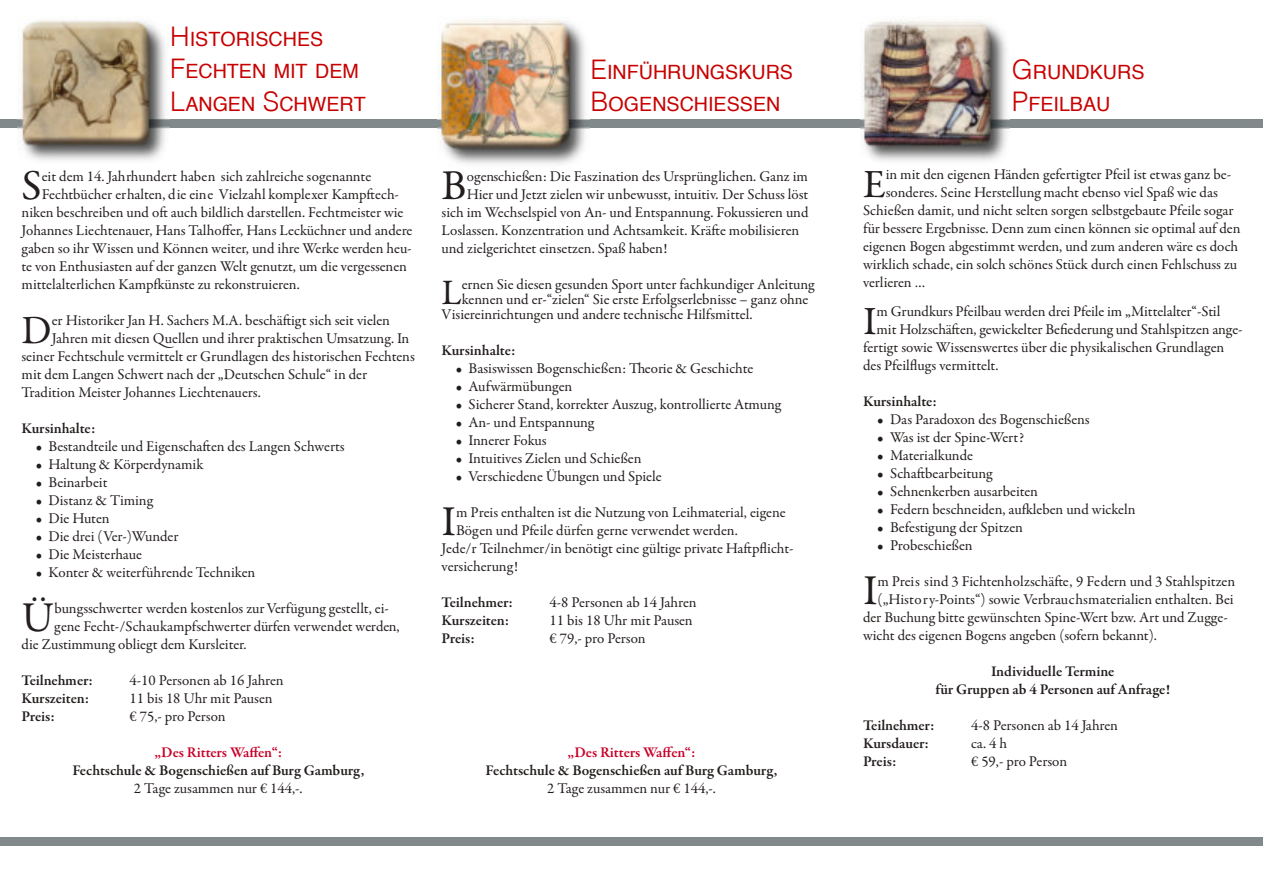
<style>
.page{position:relative;width:1263px;height:893px;background:#fff}
.page>*{position:absolute;margin:0;border:0;box-sizing:border-box;transform-origin:0 0}
.t1{font:42.75px "Garamond Premr Pro";color:#231e1d}
.t2{font:40.2px "Garamond Premr Pro";color:#231e1d}
.t3{font:36px "Garamond Premr Pro";color:#231e1d}
.t4{font:19.65px/32.4px "Helvetica";color:#c80000}
.t5{font:15px/18px "Garamond Premr Pro";color:#231e1d}
.t6{font:600 15px/18px "Garamond Premr Pro";letter-spacing:-.01em;color:#231e1d;text-align:center}
.t7{font:600 15px "Garamond Premr Pro";letter-spacing:-.005em;color:#c80028}
.s1{font-weight:300;font-size:27px}
</style>
<div class="page">
<div style="left:0;top:838px;width:1263px;height:8px;background:#81898b"></div>
<div style="left:0;top:119px;width:1263px;height:9px;background:#81898b"></div>
<img style="left:437px;top:19px;width:153px;height:145px">
<img style="left:860px;top:19px;width:150px;height:142px">
<img style="left:18px;top:20px;width:152px;height:140px">
<h3 class="t4" style="left:170px;top:24px;width:197px"><span class="s1">H</span>ISTORISCHES<br><span class="s1">F</span>ECHTEN MIT DEM<br><span class="s1">L</span>ANGEN <span class="s1">S</span>CHWERT</h3>
<p class="t5" style="left:42px;top:168px;width:331px">eit dem 14. Jahrhundert haben sich zahlreiche sogenannte</p>
<p class="t5" style="left:21px;top:204px;width:393px">niken beschreiben und oft auch bildlich darstellen. Fechtmeister wie Johannes Liechtenauer, Hans Talhoffer, Hans Lecküchner und andere gaben so ihr Wissen und Können weiter, und ihre Werke werden heu&shy;te von Enthusiasten auf der ganzen Welt genutzt, um die vergessenen mittelalterlichen Kampfkünste zu rekonstruieren.</p>
<h2 class="t2" style="left:21px;top:314px;width:32px">D</h2>
<p class="t5" style="left:52px;top:312px;width:340px">er Historiker Jan H. Sachers M.A. beschäftigt sich seit vielen</p>
<h1 class="t1" style="left:21px;top:168px;width:22px">S</h1>
<p class="t5" style="left:42px;top:186px;width:359px">Fechtbücher erhalten, die eine Vielzahl komplexer Kampftech-</p>
<p class="t5" style="left:52px;top:330px;width:359px">Jahren mit diesen Quellen und ihrer praktischen Umsatzung. In</p>
<p class="t5" style="left:21px;top:348px;width:395px">seiner Fechtschule vermittelt er Grundlagen des historischen Fechtens</p>
<p class="t5" style="left:21px;top:366px;width:347px">mit dem Langen Schwert nach der „Deutschen Schule“ in der</p>
<p class="t5" style="left:21px;top:384px;width:241px">Tradition Meister Johannes Liechtenauers.</p>
<p class="t6" style="left:21px;top:420px;width:75px">Kursinhalte:</p>
<p class="t5" style="left:36px;top:438px;width:310px">• Bestandteile und Eigenschaften des Langen Schwerts</p>
<p class="t5" style="left:36px;top:456px;width:169px">• Haltung &amp; Körperdynamik</p>
<p class="t5" style="left:36px;top:474px;width:73px">• Beinarbeit</p>
<p class="t5" style="left:36px;top:492px;width:119px">• Distanz &amp; Timing</p>
<p class="t5" style="left:36px;top:510px;width:75px">• Die Huten</p>
<p class="t5" style="left:36px;top:528px;width:144px">• Die drei (Ver-)Wunder</p>
<p class="t5" style="left:36px;top:546px;width:108px">• Die Meisterhaue</p>
<p class="t5" style="left:36px;top:564px;width:221px">• Konter &amp; weiterführende Techniken</p>
<h1 class="t1" style="left:21px;top:600px;width:34px">Ü</h1>
<p class="t5" style="left:54px;top:600px;width:336px">bungsschwerter werden kostenlos zur Verfügung gestellt, ei-</p>
<p class="t5" style="left:21px;top:636px;width:227px">die Zustimmung obliegt dem Kursleiter.</p>
<p class="t6" style="left:21px;top:672px;width:73px">Teilnehmer:</p>
<p class="t5" style="left:129px;top:672px;width:156px">4-10 Personen ab 16 Jahren</p>
<p class="t6" style="left:21px;top:690px;width:69px">Kurszeiten:</p>
<p class="t5" style="left:129px;top:690px;width:145px">11 bis 18 Uhr mit Pausen</p>
<p class="t6" style="left:21px;top:708px;width:35px">Preis:</p>
<p class="t5" style="left:129px;top:708px;width:98px">€ 75,- pro Person</p>
<p class="t7" style="left:154px;top:746px;width:129px">„Des Ritters Waffen“:</p>
<p class="t6" style="left:72px;top:762px;width:293px">Fechtschule &amp; Bogenschießen auf Burg Gamburg,</p>
<p class="t5" style="left:134px;top:780px;width:170px">2 Tage zusammen nur € 144,-.</p>
<p class="t5" style="left:54px;top:618px;width:347px">gene Fecht-/Schaukampfschwerter dürfen verwendet werden,</p>
<h3 class="t4" style="left:591px;top:58px;width:204px;line-height:31.5px"><span class="s1">E</span>INFÜHRUNGSKURS<br><span class="s1">B</span>OGENSCHIESSEN</h3>
<h3 class="t4" style="left:1012px;top:58px;width:134px;line-height:31.5px"><span class="s1">G</span>RUNDKURS<br><span class="s1">P</span>FEILBAU</h3>
<p class="t5" style="left:467px;top:169px;width:343px">ogenschießen: Die Faszination des Ursprünglichen. Ganz im</p>
<p class="t5" style="left:442px;top:205px;width:368px">sich im Wechselspiel von An- und Entspannung. Fokussieren und<br>Loslassen. Konzentration und Achtsamkeit. Kräfte mobilisieren und zielgerichtet einsetzen. Spaß haben!</p>
<h3 class="t3" style="left:442px;top:278px;width:22px">L</h3>
<p class="t5" style="left:462px;top:277px;width:354px">ernen Sie diesen gesunden Sport unter fachkundiger Anleitung</p>
<h1 class="t1" style="left:442px;top:168px;width:27px">B</h1>
<p class="t5" style="left:467px;top:187px;width:343px">Hier und Jetzt zielen wir unbewusst, intuitiv. Der Schuss löst</p>
<p class="t5" style="left:462px;top:292px;width:348px">kennen und er-“zielen“ Sie erste Erfolgserlebnisse – ganz ohne</p>
<p class="t5" style="left:442px;top:307px;width:312px">Visiereinrichtungen und andere technische Hilfsmittel.</p>
<p class="t6" style="left:442px;top:343px;width:75px">Kursinhalte:</p>
<p class="t5" style="left:456px;top:361px;width:299px">• Basiswissen Bogenschießen: Theorie &amp; Geschichte</p>
<p class="t5" style="left:456px;top:379px;width:118px">• Aufwärmübungen</p>
<p class="t5" style="left:456px;top:397px;width:327px">• Sicherer Stand, korrekter Auszug, kontrollierte Atmung</p>
<p class="t5" style="left:456px;top:415px;width:140px">• An- und Entspannung</p>
<p class="t5" style="left:456px;top:433px;width:92px">• Innerer Fokus</p>
<p class="t5" style="left:456px;top:451px;width:187px">• Intuitives Zielen und Schießen</p>
<p class="t5" style="left:456px;top:469px;width:207px">• Verschiedene Übungen und Spiele</p>
<h1 class="t1" style="left:442px;top:504px;width:16px">I</h1>
<p class="t5" style="left:456px;top:505px;width:331px">m Preis enthalten ist die Nutzung von Leihmaterial, eigene</p>
<p class="t5" style="left:442px;top:541px;width:353px">Jede/r Teilnehmer/in benötigt eine gültige private Haftpflicht&shy;versicherung!</p>
<p class="t6" style="left:442px;top:595px;width:73px">Teilnehmer:</p>
<p class="t5" style="left:550px;top:595px;width:148px">4-8 Personen ab 14 Jahren</p>
<p class="t6" style="left:442px;top:613px;width:69px">Kurszeiten:</p>
<p class="t5" style="left:550px;top:613px;width:145px">11 bis 18 Uhr mit Pausen</p>
<p class="t6" style="left:442px;top:631px;width:35px">Preis:</p>
<p class="t5" style="left:550px;top:631px;width:98px">€ 79,- pro Person</p>
<p class="t5" style="left:456px;top:523px;width:283px">Bögen und Pfeile dürfen gerne verwendet werden.</p>
<p class="t7" style="left:567px;top:746px;width:129px">„Des Ritters Waffen“:</p>
<p class="t6" style="left:486px;top:763px;width:293px">Fechtschule &amp; Bogenschießen auf Burg Gamburg,</p>
<p class="t5" style="left:547px;top:781px;width:170px">2 Tage zusammen nur € 144,-.</p>
<h2 class="t2" style="left:863px;top:168px;width:24px">E</h2>
<p class="t5" style="left:886px;top:167px;width:347px">in mit den eigenen Händen gefertigter Pfeil ist etwas ganz be-</p>
<p class="t5" style="left:886px;top:185px;width:334px">sonderes. Seine Herstellung macht ebenso viel Spaß wie das</p>
<p class="t5" style="left:863px;top:203px;width:372px">Schießen damit, und nicht selten sorgen selbstgebaute Pfeile sogar</p>
<p class="t5" style="left:863px;top:221px;width:379px">für bessere Ergebnisse. Denn zum einen können sie optimal auf den</p>
<p class="t5" style="left:863px;top:239px;width:377px">eigenen Bogen abgestimmt werden, und zum anderen wäre es doch</p>
<p class="t5" style="left:863px;top:257px;width:376px">wirklich schade, ein solch schönes Stück durch einen Fehlschuss zu</p>
<p class="t5" style="left:863px;top:275px;width:64px">verlieren …</p>
<h2 class="t2" style="left:863px;top:305px;width:15px">I</h2>
<p class="t5" style="left:876px;top:304px;width:345px">m Grundkurs Pfeilbau werden drei Pfeile im „Mittelalter“-Stil</p>
<p class="t5" style="left:876px;top:322px;width:368px">mit Holzschäften, gewickelter Befiederung und Stahlspitzen ange-</p>
<p class="t5" style="left:863px;top:340px;width:363px">fertigt sowie Wissenswertes über die physikalischen Grundlagen</p>
<p class="t5" style="left:863px;top:358px;width:137px">des Pfeilflugs vermittelt.</p>
<p class="t6" style="left:863px;top:394px;width:75px">Kursinhalte:</p>
<p class="t5" style="left:877px;top:412px;width:214px">• Das Paradoxon des Bogenschießens</p>
<p class="t5" style="left:877px;top:430px;width:148px">• Was ist der Spine-Wert?</p>
<p class="t5" style="left:877px;top:448px;width:97px">• Materialkunde</p>
<p class="t5" style="left:877px;top:466px;width:117px">• Schaftbearbeitung</p>
<p class="t5" style="left:877px;top:484px;width:162px">• Sehnenkerben ausarbeiten</p>
<p class="t5" style="left:877px;top:502px;width:260px">• Federn beschneiden, aufkleben und wickeln</p>
<p class="t5" style="left:877px;top:520px;width:147px">• Befestigung der Spitzen</p>
<p class="t5" style="left:877px;top:538px;width:97px">• Probeschießen</p>
<h1 class="t1" style="left:863px;top:573px;width:16px">I</h1>
<p class="t5" style="left:877px;top:574px;width:359px">m Preis sind 3 Fichtenholzschäfte, 9 Federn und 3 Stahlspitzen</p>
<p class="t5" style="left:863px;top:610px;width:366px">der Buchung bitte gewünschten Spine-Wert bzw. Art und Zugge&shy;wicht des eigenen Bogens angeben (sofern bekannt).</p>
<p class="t6" style="left:935px;top:664px;width:236px">Individuelle Termine<br>für Gruppen ab 4 Personen auf Anfrage!</p>
<p class="t6" style="left:863px;top:718px;width:73px">Teilnehmer:</p>
<p class="t5" style="left:971px;top:718px;width:148px">4-8 Personen ab 14 Jahren</p>
<p class="t6" style="left:863px;top:736px;width:67px">Kursdauer:</p>
<p class="t5" style="left:971px;top:736px;width:38px">ca.4h</p>
<p class="t6" style="left:863px;top:754px;width:35px">Preis:</p>
<p class="t5" style="left:971px;top:754px;width:98px">€ 59,- pro Person</p>
<p class="t5" style="left:877px;top:592px;width:358px">(„History-Points“) sowie Verbrauchsmaterialien enthalten. Bei</p>
</div>
